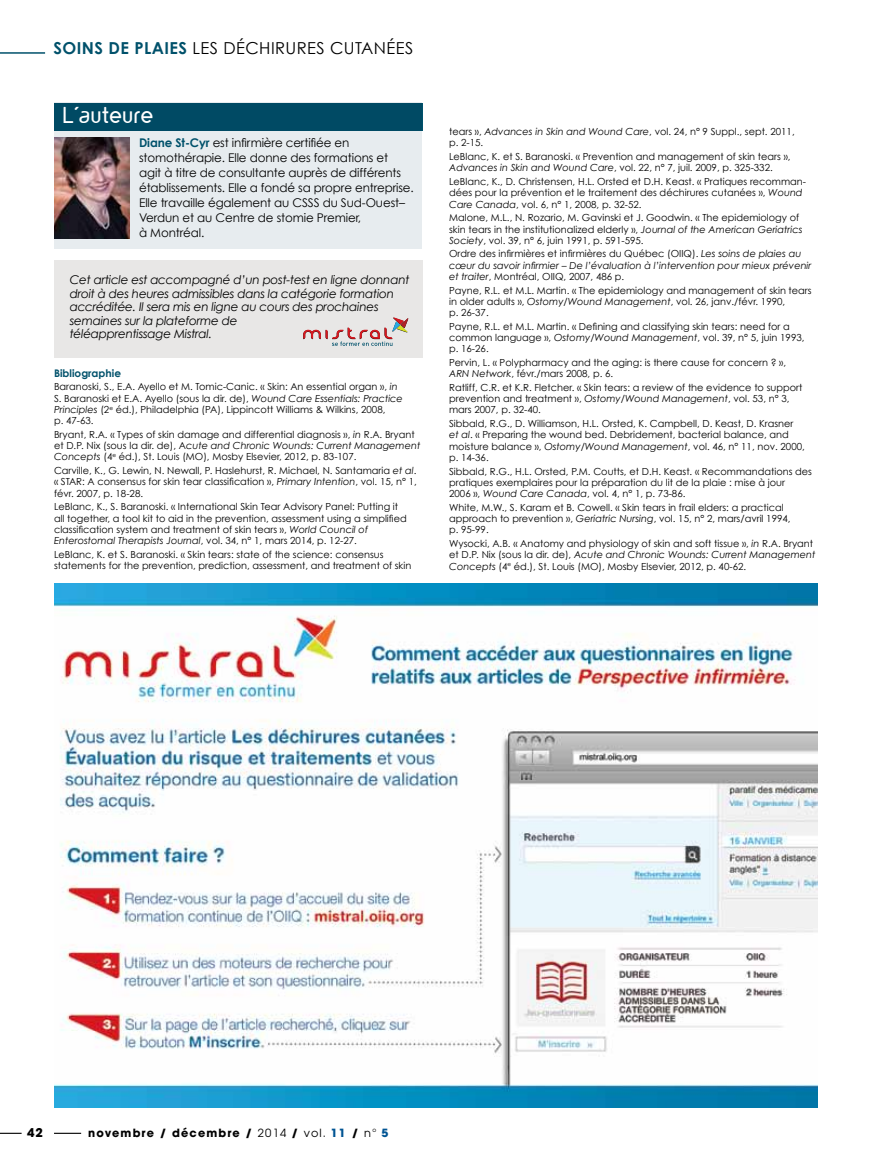
<style>
.page{position:relative;width:878px;height:1175px;background:#fff}
.page>*{position:absolute;margin:0;border:0;box-sizing:border-box;transform-origin:0 0}
.t1{font:24px "yorkville";letter-spacing:.025em;color:#fff}
.t2{font:16.5px "Century Gothic";color:#000}
.t3{font:700 16.5px "Century Gothic";color:#00516b}
.t4{font:12px/15px "Century Gothic";letter-spacing:-.01em;color:#000}
.t5{font:italic 12px/13.5px "Century Gothic";letter-spacing:-.02em;color:#000}
.t6{font:700 12px "Avant Garde";color:#000}
.t7{font:700 11.25px "Avant Garde";letter-spacing:.1em;color:#000}
.t8{font:700 10.5px "Century Gothic";color:#00516b}
.t9{font:9.75px/11.2px "Century Gothic";color:#000}
.t10{font:italic 9.75px/11.2px "Century Gothic";color:#000}
.s1{font-weight:700;color:#00516b}
.s2{font-style:italic}
.s3{font-style:normal}
.s4{font-weight:400}
.s5{color:#005493}
</style>
<div class="page">
<hr style="left:0;top:52px;width:45px;height:2px;background:#00516b">
<div style="left:54px;top:260px;width:368px;height:97px;background:#e4e3e2"></div>
<svg style="left:303px;top:317px;width:105px;height:29px"></svg>
<div style="left:54px;top:103px;width:368px;height:146px;background:#e7ecef"></div>
<div style="left:54px;top:103px;width:368px;height:27px;background:#004a64"></div>
<img style="left:54px;top:137px;width:76px;height:101px">
<img style="left:54px;top:583px;width:763px;height:524px">
<svg style="left:0;top:1132px;width:22px;height:1px"></svg>
<svg style="left:54px;top:1132px;width:27px;height:1px"></svg>
<h2 class="t3" style="left:54px;top:37px;width:20px">Soins</h2>
<h2 class="t3" style="left:109px;top:37px;width:36px">de plaies</h2>
<h2 class="t2" style="left:192px;top:38px;width:42px">Les déchirures</h2>
<h2 class="t2" style="left:330px;top:38px;width:12px">cutanées</h2>
<h1 class="t1" style="left:63px;top:101px;width:92px">L’auteure</h1>
<p class="t4" style="left:139px;top:135px;width:276px"><span class="s1">Diane St-Cyr</span> est infirmière certifiée en stomothérapie. Elle donne des formations et<br>agit à titre de consultante auprès de différents établissements. Elle a fondé sa propre entreprise.<br>Elle travaille également au CSSS du Sud-Ouest– Verdun et au Centre de stomie Premier,<br>à Montréal.</p>
<p class="t9" style="left:449px;top:126px;width:347px">tears », <span class="s2">Advances in Skin and Wound Care</span>, vol. 24, n° 9 Suppl., sept. 2011, p. 2-15.</p>
<p class="t9" style="left:449px;top:151px;width:343px">LeBlanc, K. et S. Baranoski. « Prevention and management of skin tears »,<br><span class="s2">Advances in Skin and Wound Care</span>, vol. 22, n° 7, juil. 2009, p. 325-332.</p>
<p class="t9" style="left:449px;top:176px;width:358px">LeBlanc, K., D. Christensen, H.L. Orsted et D.H. Keast. « Pratiques recomman&shy;dées pour la prévention et le traitement des déchirures cutanées », <span class="s2">Wound<br>Care Canada</span>, vol. 6, n° 1, 2008, p. 32-52.</p>
<p class="t9" style="left:449px;top:212px;width:355px">Malone, M.L., N. Rozario, M. Gavinski et J. Goodwin. « The epidemiology of skin tears in the institutionalized elderly », <span class="s2">Journal of the American Geriatrics<br>Society</span>, vol. 39, n° 6, juin 1991, p. 591-595.</p>
<p class="t10" style="left:449px;top:248px;width:364px"><span class="s3">Ordre des infirmières et infirmières du Québec (OIIQ).</span> Les soins de plaies au cœur du savoir infirmier – De l’évaluation à l’intervention pour mieux prévenir et traiter<span class="s3">, Montréal, OIIQ, 2007, 486 p.</span></p>
<p class="t9" style="left:449px;top:284px;width:364px">Payne, R.L. et M.L. Martin. « The epidemiology and management of skin tears in older adults », <span class="s2">Ostomy/Wound Management</span>, vol. 26, janv./févr. 1990,<br>p. 26-37.</p>
<p class="t9" style="left:449px;top:320px;width:357px">Payne, R.L. et M.L. Martin. « Defining and classifying skin tears: need for a common language », <span class="s2">Ostomy/Wound Management</span>, vol. 39, n° 5, juin 1993, p. 16-26.</p>
<p class="t9" style="left:449px;top:357px;width:338px">Pervin, L. « Polypharmacy and the aging: is there cause for concern ? »,<br><span class="s2">ARN Network</span>, févr./mars 2008, p. 6.</p>
<p class="t9" style="left:449px;top:382px;width:355px">Ratliff, C.R. et K.R. Fletcher. « Skin tears: a review of the evidence to support prevention and treatment », <span class="s2">Ostomy/Wound Management</span>, vol. 53, n° 3, mars 2007, p. 32-40.</p>
<p class="t9" style="left:449px;top:418px;width:357px">Sibbald, R.G., D. Williamson, H.L. Orsted, K. Campbell, D. Keast, D. Krasner <span class="s2">et al</span>. « Preparing the wound bed. Debridement, bacterial balance, and moisture balance », <span class="s2">Ostomy/Wound Management</span>, vol. 46, n° 11, nov. 2000, p. 14-36.</p>
<p class="t9" style="left:449px;top:465px;width:364px">Sibbald, R.G., H.L. Orsted, P.M. Coutts, et D.H. Keast. « Recommandations des pratiques exemplaires pour la préparation du lit de la plaie : mise à jour<br>2006 », <span class="s2">Wound Care Canada</span>, vol. 4, n° 1, p. 73-86.</p>
<p class="t9" style="left:449px;top:501px;width:343px">White, M.W., S. Karam et B. Cowell. « Skin tears in frail elders: a practical approach to prevention », <span class="s2">Geriatric Nursing</span>, vol. 15, n° 2, mars/avril 1994, p. 95-99.</p>
<p class="t9" style="left:449px;top:538px;width:368px">Wysocki, A.B. « Anatomy and physiology of skin and soft tissue », <span class="s2">in</span> R.A. Bryant et D.P. Nix (sous la dir. de), <span class="s2">Acute and Chronic Wounds: Current Management<br>Concepts</span> (4<sup>e</sup> éd.), St. Louis (MO), Mosby Elsevier, 2012, p. 40-62.</p>
<p class="t5" style="left:70px;top:273px;width:341px">Cet article est accompagné d’un post-test en ligne donnant droit à des heures admissibles dans la catégorie formation accréditée. Il sera mis en ligne au cours des prochaines semaines sur la plateforme de<br>téléapprentissage Mistral.</p>
<p class="t8" style="left:54px;top:366px;width:68px">Bibliographie</p>
<p class="t9" style="left:54px;top:381px;width:350px">Baranoski, S., E.A. Ayello et M. Tomic-Canic. « Skin: An essential organ », <span class="s2">in </span>S. Baranoski et E.A. Ayello (sous la dir. de), <span class="s2">Wound Care Essentials: Practice Principles</span> (2<sup>e</sup> éd.), Philadelphia (PA), Lippincott Williams &amp; Wilkins, 2008,<br>p. 47-63.</p>
<p class="t9" style="left:54px;top:428px;width:368px">Bryant, R.A. « Types of skin damage and differential diagnosis », <span class="s2">in</span> R.A. Bryant et D.P. Nix (sous la dir. de), A<span class="s2">cute and Chronic Wounds: Current Management<br>Concepts</span> (4<sup>e</sup> éd.), St. Louis (MO), Mosby Elsevier, 2012, p. 83-107.</p>
<p class="t9" style="left:54px;top:465px;width:364px;text-align:justify">Carville, K., G. Lewin, N. Newall, P. Haslehurst, R. Michael, N. Santamaria <span class="s2">et al</span>. « STAR: A consensus for skin tear classification », <span class="s2">Primary Intention</span>, vol. 15, n° 1, févr. 2007, p. 18-28.</p>
<p class="t9" style="left:54px;top:501px;width:354px">LeBlanc, K., S. Baranoski. « International Skin Tear Advisory Panel: Putting it all together, a tool kit to aid in the prevention, assessment using a simplified classification system and treatment of skin tears », <span class="s2">World Council of Enterostomal Therapists Journal</span>, vol. 34, n° 1, mars 2014, p. 12-27.</p>
<p class="t9" style="left:54px;top:548px;width:359px">LeBlanc, K. et S. Baranoski. « Skin tears: state of the science: consensus statements for the prevention, prediction, assessment, and treatment of skin</p>
<p class="t6" style="left:27px;top:1124px;width:18px">42</p>
<p class="t7" style="left:88px;top:1125px;width:301px">novembre / décembre / <span class="s4">2014</span> / <span class="s4">vol.</span> <span class="s5">11</span> / <span class="s4">n°</span> <span class="s5">5</span></p>
</div>
